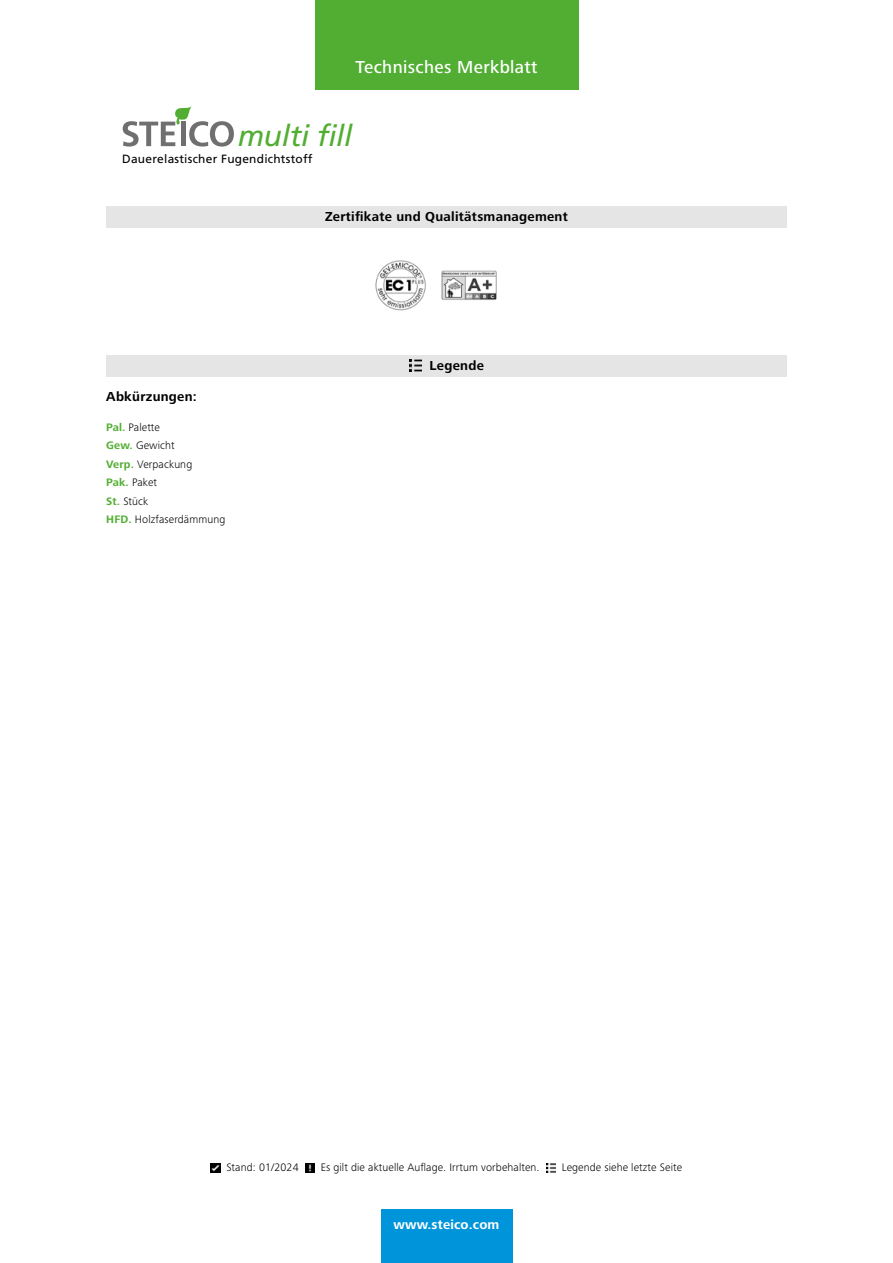
<style>
.page{position:relative;width:893px;height:1263px;background:#fff}
.page>*{position:absolute;margin:0;border:0;box-sizing:border-box;transform-origin:0 0}
.t1{font:italic 29.7px "Frutiger";letter-spacing:-.01em;color:#52ae32}
.t2{font:500 18px "Frutiger Next LTW1 G";letter-spacing:.02em;color:#fff}
.t3{font:700 13.5px "Frutiger Next LTW1 G";letter-spacing:.02em;color:#000}
.t4{font:700 13.5px "Frutiger Next LTW1 G";letter-spacing:.01em;color:#fff}
.t5{font:12px "Frutiger";letter-spacing:.02em;color:#000}
.t6{font:300 11.25px/18.5px "Frutiger Next LTW1 G";letter-spacing:.01em;color:#000}
.s1{font-weight:700;color:#52ae32}
</style>
<div class="page">
<svg style="left:123px;top:106px;width:111px;height:41px"></svg>
<div style="left:106px;top:206px;width:681px;height:21px;background:#e5e5e5"></div>
<img style="left:375px;top:260px;width:122px;height:51px">
<div style="left:106px;top:355px;width:681px;height:22px;background:#e5e5e5"></div>
<svg style="left:409px;top:360px;width:12px;height:12px"></svg>
<div style="left:315px;top:0;width:263px;height:89px;background:#52ae32"></div>
<div style="left:381px;top:1210px;width:131px;height:53px;background:#0095db"></div>
<svg style="left:211px;top:1163px;width:9px;height:9px"></svg>
<svg style="left:305px;top:1163px;width:9px;height:9px"></svg>
<svg style="left:546px;top:1163px;width:9px;height:9px"></svg>
<h2 class="t2" style="left:355px;top:56px;width:184px">Technisches Merkblatt</h2>
<h1 class="t1" style="left:238px;top:119px;width:116px">multi fill</h1>
<p class="t5" style="left:122px;top:151px;width:192px">Dauerelastischer Fugendichtstoff</p>
<p class="t3" style="left:325px;top:209px;width:244px">Zertifikate und Qualitätsmanagement</p>
<p class="t3" style="left:106px;top:389px;width:92px">Abkürzungen:</p>
<p class="t6" style="left:106px;top:418px;width:121px"><span class="s1">Pal.</span> Palette<br><span class="s1">Gew.</span> Gewicht<br><span class="s1">Verp.</span> Verpackung<br><span class="s1">Pak.</span> Paket<br><span class="s1">St.</span> Stück<br><span class="s1">HFD.</span> Holzfaserdämmung</p>
<p class="t3" style="left:430px;top:358px;width:56px">Legende</p>
<p class="t6" style="left:226px;top:1158px;width:74px">Stand: 01/2024</p>
<p class="t6" style="left:321px;top:1158px;width:220px">Es gilt die aktuelle Auflage. Irrtum vorbehalten.</p>
<p class="t6" style="left:562px;top:1158px;width:122px">Legende siehe letzte Seite</p>
<p class="t4" style="left:394px;top:1217px;width:107px">www.steico.com</p>
</div>
